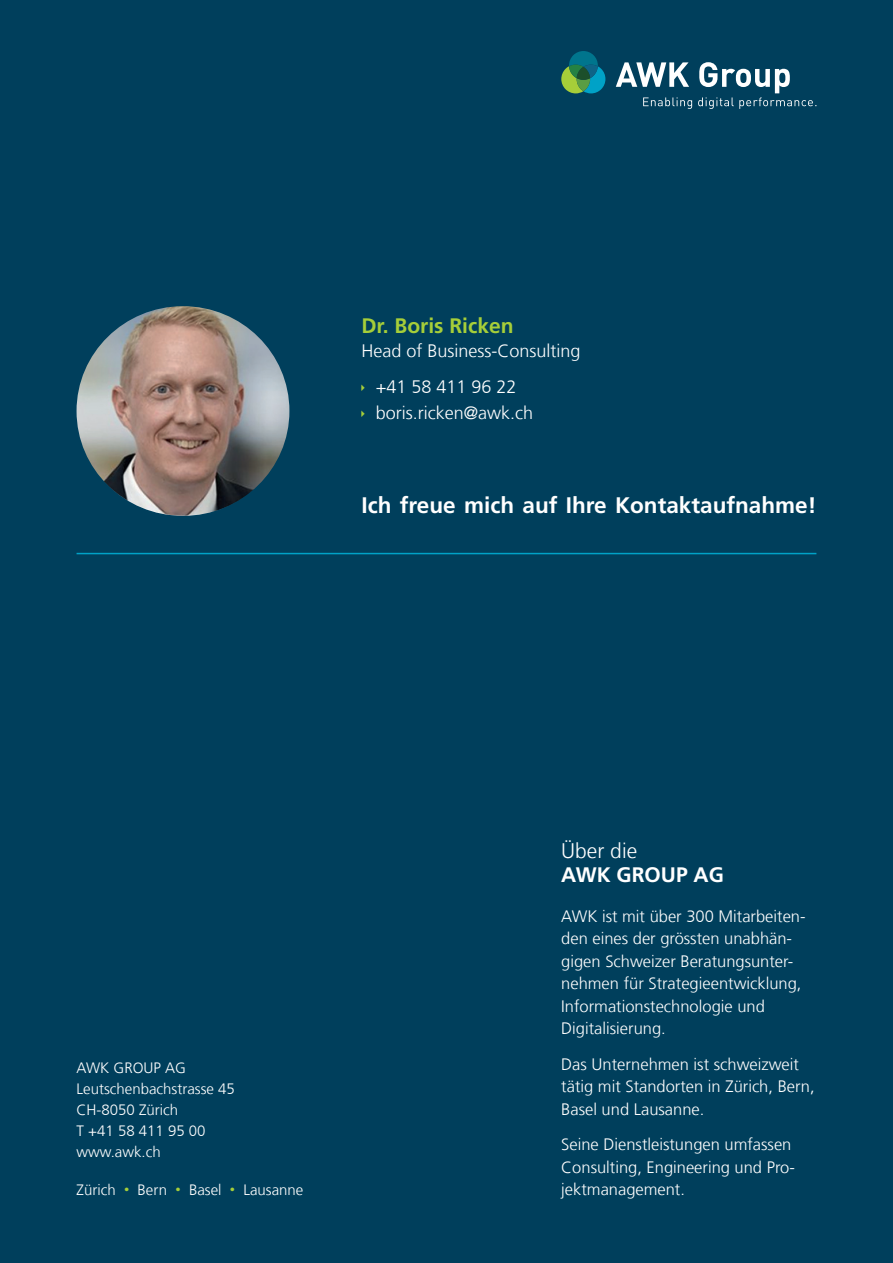
<style>
.page{position:relative;width:893px;height:1263px;background:#003f5c}
.page>*{position:absolute;margin:0;border:0;box-sizing:border-box;transform-origin:0 0}
.t1{font:700 22.5px "Frutiger";color:#fff}
.t2{font:700 21px "Frutiger";color:#a6ce39}
.t3{font:700 21px "Frutiger";color:#fff}
.t4{font:300 21px "Frutiger";color:#fff}
.t5{font:300 18px/36.5px "Frutiger";color:#fff}
.t6{font:300 16.5px/22.5px "Frutiger";color:#fff}
.t7{font:300 15px/21px "Frutiger";color:#fff}
.s1{font-size:10.5px;color:#a6ce39}
</style>
<div class="page">
<svg style="left:616px;top:62px;width:200px;height:47px"></svg>
<svg style="left:561px;top:51px;width:44px;height:42px"></svg>
<hr style="left:77px;top:553px;width:739px;height:1px;background:#00a2c7">
<img style="left:77px;top:306px;width:212px;height:210px">
<p class="t2" style="left:361px;top:314px;width:154px">Dr. Boris Ricken</p>
<p class="t5" style="left:376px;top:333px;width:206px;text-indent:-14px">Head of Business-Consulting +41 58 411 96 22</p>
<p class="t5" style="left:376px;top:395px;width:159px">boris.ricken@awk.ch</p>
<h1 class="t1" style="left:361px;top:492px;width:456px">Ich freue mich auf Ihre Kontaktaufnahme!</h1>
<p class="t7" style="left:77px;top:1057px;width:160px">AWK GROUP AG<br>Leutschenbachstrasse 45<br>CH-8050 Zürich<br>T +41 58 411 95 00 www.awk.ch</p>
<p class="t7" style="left:77px;top:1179px;width:228px">Zürich <span class="s1">•</span> Bern <span class="s1">•</span> Basel <span class="s1">•</span> Lausanne</p>
<p class="t4" style="left:561px;top:838px;width:77px">Über die</p>
<p class="t3" style="left:561px;top:863px;width:164px">AWK GROUP AG</p>
<p class="t6" style="left:561px;top:905px;width:246px">AWK ist mit über 300 Mitarbeiten&shy;den eines der grössten unabhän&shy;gigen Schweizer Beratungsunter&shy;nehmen für Strategieentwicklung,<br>Informationstechnologie und<br>Digitalisierung.</p>
<p class="t6" style="left:561px;top:1053px;width:255px">Das Unternehmen ist schweizweit tätig mit Standorten in Zürich, Bern,<br>Basel und Lausanne.</p>
<p class="t6" style="left:561px;top:1133px;width:235px">Seine Dienstleistungen umfassen<br>Consulting, Engineering und Pro&shy;jektmanagement.</p>
</div>
